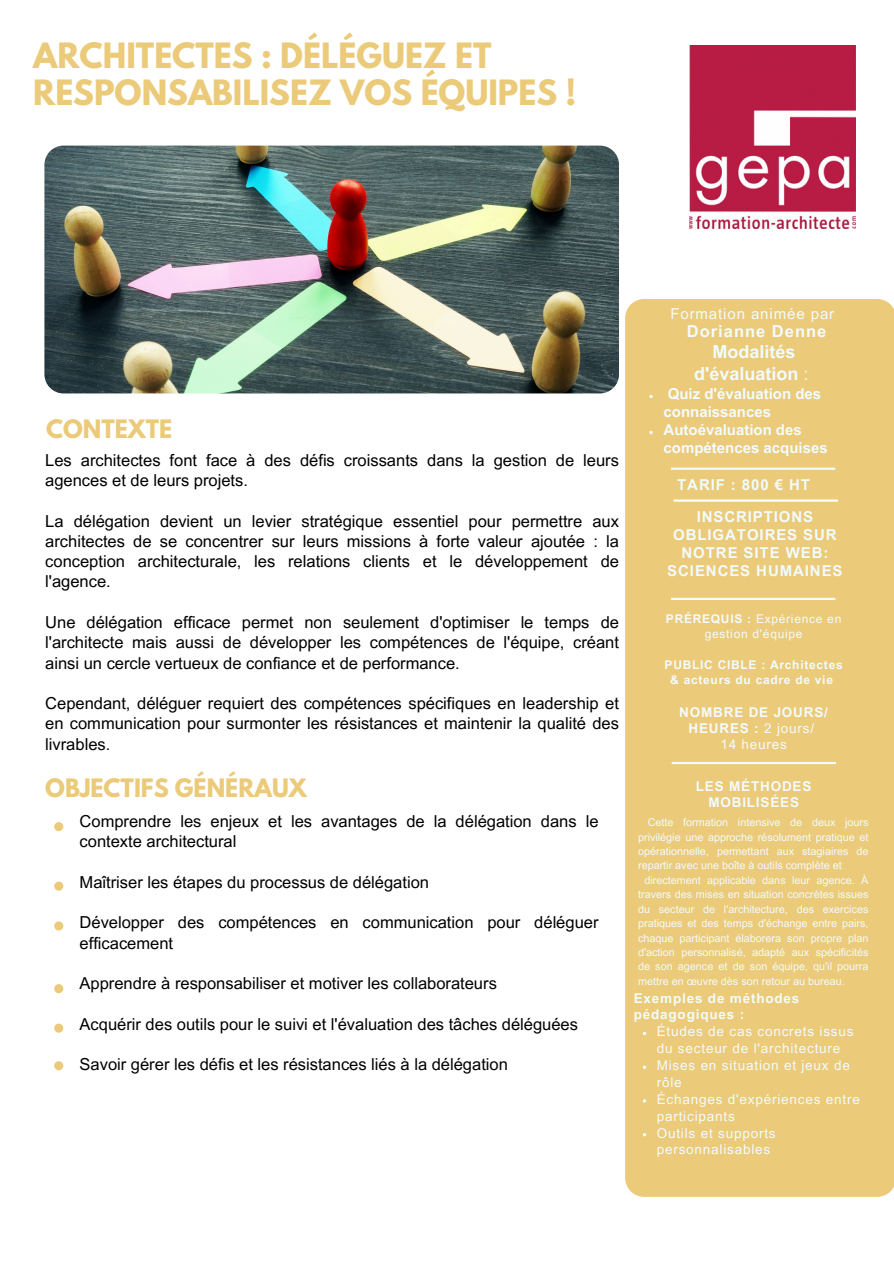
<style>
.page{position:relative;width:894px;height:1264px;background:#fff}
.page>*{position:absolute;margin:0;border:0;box-sizing:border-box;transform-origin:0 0}
.t1{font:700 30.9px/37.8px "League Spartan";color:#ebca79}
.t2{font:700 22.5px "League Spartan";color:#ebca79}
.t3{font:700 18px/21.3px "Arial MT Pro";color:#f2fcff;text-align:center}
.t4{font:16.5px/20.2px "Arial MT Pro";color:#000}
.t5{font:700 16.5px "Arial MT Pro";letter-spacing:.06em;color:#f2fcff}
.t6{font:700 15px/18px "Arial MT Pro";letter-spacing:.06em;color:#f2fcff;text-align:center}
.t7{font:700 15px/18px "Arial MT Pro";color:#f2fcff}
.t8{font:15px "Arial MT Pro";letter-spacing:.06em;color:#f2fcff}
.t9{font:13.5px/16.8px "Arial MT Pro";letter-spacing:.06em;color:#f2fcff}
.t10{font:700 13.5px/16.8px "Arial MT Pro";letter-spacing:.06em;color:#f2fcff;text-align:center}
.t11{font:700 12px/15px "Arial MT Pro";letter-spacing:.06em;color:#f2fcff;text-align:center}
.t12{font:12px/15px "Arial MT Pro";letter-spacing:.06em;color:#f2fcff;text-align:center}
.t13{font:10.8px/14.4px "Arial MT Pro";color:#f2fcff;text-align:justify}
.s1{font-weight:400}
.s2{font-weight:700}
</style>
<div class="page">
<img style="left:44px;top:146px;width:574px;height:247px;border-radius:19px">
<img style="left:689px;top:46px;width:166px;height:182px">
<div style="left:54px;top:822px;width:9px;height:9px;background:#ebca79;border-radius:50%"></div>
<div style="left:54px;top:881px;width:9px;height:9px;background:#ebca79;border-radius:50%"></div>
<div style="left:54px;top:921px;width:9px;height:9px;background:#ebca79;border-radius:50%"></div>
<div style="left:54px;top:984px;width:9px;height:9px;background:#ebca79;border-radius:50%"></div>
<div style="left:54px;top:1023px;width:9px;height:9px;background:#ebca79;border-radius:50%"></div>
<div style="left:54px;top:1061px;width:9px;height:9px;background:#ebca79;border-radius:50%"></div>
<div style="left:625px;top:299px;width:268px;height:897px;background:#ebca79"></div>
<hr style="left:670px;top:467px;width:165px;height:3px;background:#f2fcff">
<hr style="left:673px;top:499px;width:164px;height:2px;background:#fff">
<hr style="left:670px;top:597px;width:165px;height:3px;background:#f2fcff">
<hr style="left:671px;top:762px;width:164px;height:2px;background:#f2fcff">
<svg style="left:642px;top:1031px;width:4px;height:4px"></svg>
<svg style="left:642px;top:1065px;width:4px;height:3px"></svg>
<svg style="left:642px;top:1099px;width:4px;height:3px"></svg>
<svg style="left:642px;top:1133px;width:4px;height:3px"></svg>
<p class="t1" style="left:33px;top:40px;width:544px">ARCHITECTES : DÉLÉGUEZ ET<br>RESPONSABILISEZ VOS ÉQUIPES !</p>
<p class="t2" style="left:46px;top:417px;width:128px">CONTEXTE</p>
<p class="t4" style="left:45px;top:452px;width:575px">Les architectes font face à des défis croissants dans la gestion de leurs agences et de leurs projets.</p>
<h6 class="t4" style="left:45px;top:513px;width:575px;text-align:justify">La délégation devient un levier stratégique essentiel pour permettre aux architectes de se concentrer sur leurs missions à forte valeur ajoutée : la conception architecturale, les relations clients et le développement de l'agence.</h6>
<h3 class="t4" style="left:45px;top:614px;width:575px;text-align:justify">Une délégation efficace permet non seulement d'optimiser le temps de l'architecte mais aussi de développer les compétences de l'équipe, créant ainsi un cercle vertueux de confiance et de performance.</h3>
<h4 class="t4" style="left:45px;top:695px;width:575px;text-align:justify">Cependant, déléguer requiert des compétences spécifiques en leadership et en communication pour surmonter les résistances et maintenir la qualité des livrables.</h4>
<p class="t2" style="left:45px;top:776px;width:263px">OBJECTIFS GÉNÉRAUX</p>
<p class="t4" style="left:80px;top:813px;width:520px">Comprendre les enjeux et les avantages de la délégation dans le contexte architectural</p>
<h5 class="t4" style="left:80px;top:873px;width:351px">Maîtriser les étapes du processus de délégation</h5>
<p class="t4" style="left:80px;top:914px;width:520px">Développer des compétences en communication pour déléguer efficacement</p>
<h5 class="t4" style="left:80px;top:975px;width:418px">Apprendre à responsabiliser et motiver les collaborateurs</h5>
<p class="t4" style="left:80px;top:1015px;width:500px">Acquérir des outils pour le suivi et l'évaluation des tâches déléguées</p>
<p class="t4" style="left:80px;top:1056px;width:429px">Savoir gérer les défis et les résistances liés à la délégation</p>
<p class="t8" style="left:670px;top:308px;width:165px">Formation animée par</p>
<h4 class="t5" style="left:686px;top:325px;width:141px">Dorianne Denne</h4>
<p class="t3" style="left:694px;top:344px;width:116px">Modalités d'évaluation <span class="s1">:</span></p>
<p class="t7" style="left:663px;top:387px;width:159px">Quiz d'évaluation des connaissances</p>
<p class="t7" style="left:663px;top:423px;width:165px">Autoévaluation des compétences acquises</p>
<p class="t6" style="left:677px;top:477px;width:134px">TARIF : 800 € HT</p>
<p class="t6" style="left:667px;top:509px;width:177px">INSCRIPTIONS<br>OBLIGATOIRES SUR<br>NOTRE SITE WEB:<br>SCIENCES HUMAINES</p>
<p class="t12" style="left:665px;top:613px;width:177px"><span class="s2">PRÉREQUIS :</span> Expérience en gestion d'équipe</p>
<p class="t11" style="left:664px;top:659px;width:179px">PUBLIC CIBLE : Architectes &amp; acteurs du cadre de vie</p>
<h5 class="t10" style="left:679px;top:706px;width:150px;line-height:16px">NOMBRE DE JOURS/<br>HEURES : <span class="s1">2 jours/</span></h5>
<p class="t9" style="left:720px;top:738px;width:68px">14 heures</p>
<p class="t10" style="left:695px;top:779px;width:117px">LES MÉTHODES<br>MOBILISÉES</p>
<h2 class="t13" style="left:638px;top:816px;width:232px;text-indent:10px">Cette formation intensive de deux jours privilégie une approche résolument pratique et opérationnelle, permettant aux stagiaires de repartir avec une boîte à outils complète et</h2>
<h4 class="t13" style="left:638px;top:874px;width:232px;text-indent:6px">directement applicable dans leur agence. À travers des mises en situation concrètes issues du secteur de l'architecture, des exercices pratiques et des temps d'échange entre pairs, chaque participant élaborera son propre plan d'action personnalisé, adapté aux spécificités de son agence et de son équipe, qu'il pourra mettre en œuvre dès son retour au bureau.</h4>
<p class="t10" style="left:633px;top:991px;width:167px;text-align:left">Exemples de méthodes pédagogiques :</p>
<h2 class="t9" style="left:656px;top:1024px;width:198px">Études de cas concrets issus du secteur de l'architecture</h2>
<h4 class="t9" style="left:656px;top:1058px;width:195px">Mises en situation et jeux de rôle</h4>
<h4 class="t9" style="left:656px;top:1092px;width:205px">Échanges d'expériences entre participants</h4>
<h4 class="t9" style="left:656px;top:1126px;width:120px">Outils et supports personnalisables</h4>
</div>
